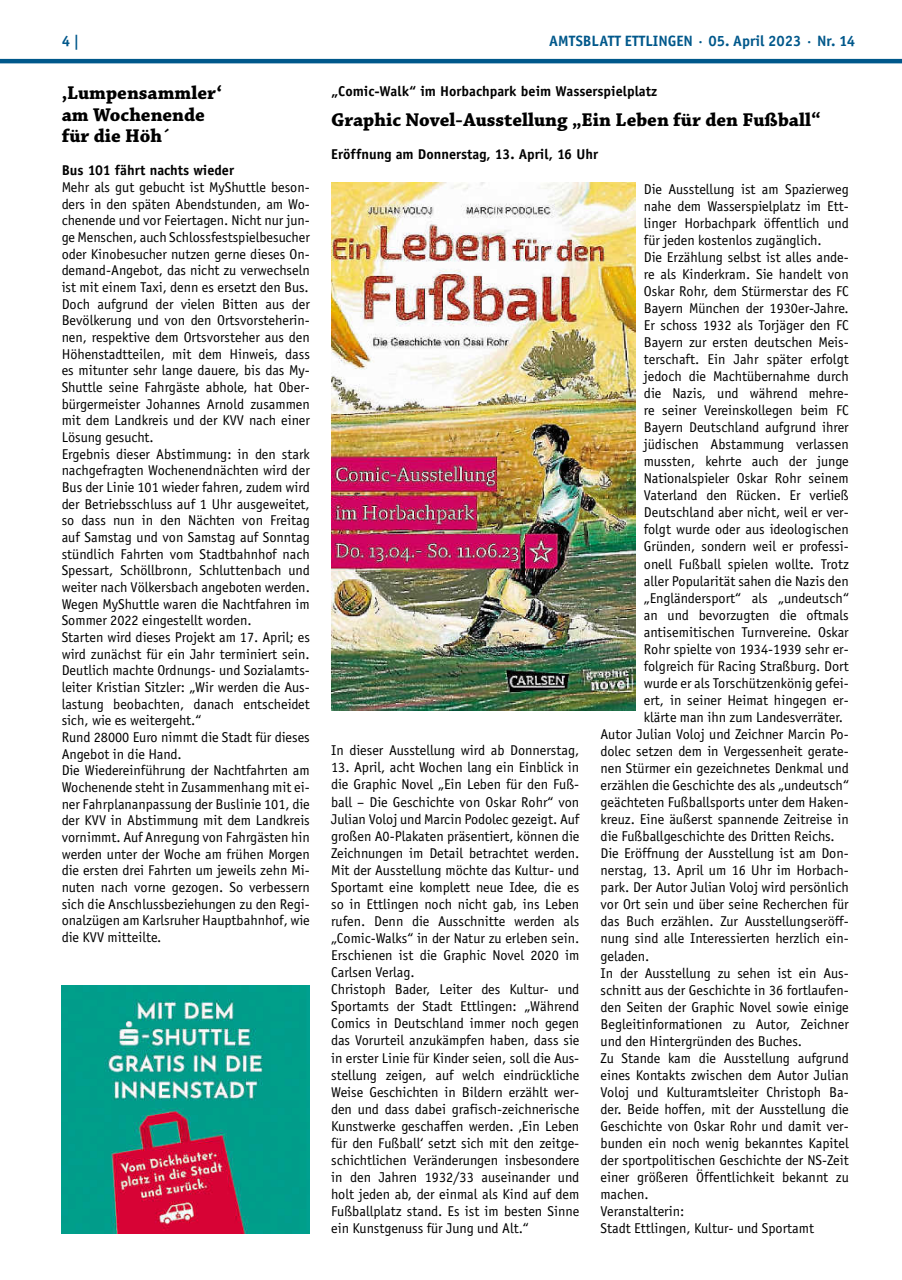
<style>
.page{position:relative;width:902px;height:1280px;background:#fff}
.page>*{position:absolute;margin:0;border:0;box-sizing:border-box;transform-origin:0 0}
.t1{font:700 19.5px/21.1px "Chaparral Pro";color:#000}
.t2{font:700 15px "Officina Sans";color:#00588b}
.t3{font:14.25px/16.6px "Officina Sans";color:#000}
.t4{font:700 14.25px "Officina Sans";color:#000}
</style>
<div class="page">
<hr style="left:0;top:59px;width:901px;height:4px;background:#00588b">
<img style="left:62px;top:985px;width:248px;height:248px">
<img style="left:331px;top:183px;width:304px;height:528px">
<p class="t2" style="left:62px;top:32px;width:19px">4 |</p>
<p class="t2" style="left:549px;top:32px;width:307px">AMTSBLATT ETTLINGEN · 05. April 2023 · Nr. 14</p>
<h1 class="t1" style="left:62px;top:83px;width:162px">‚Lumpensammler‘ am Wochenende für die Höh´</h1>
<p class="t4" style="left:62px;top:162px;width:174px">Bus 101 fährt nachts wieder</p>
<p class="t3" style="left:62px;top:179px;width:250px">Mehr als gut gebucht ist MyShuttle beson&shy;ders in den späten Abendstunden, am Wo&shy;chenende und vor Feiertagen. Nicht nur jun&shy;ge Menschen, auch Schlossfestspielbesucher oder Kinobesucher nutzen gerne dieses On&shy;demand-Angebot, das nicht zu verwechseln ist mit einem Taxi, denn es ersetzt den Bus.<br>Doch aufgrund der vielen Bitten aus der Bevölkerung und von den Ortsvorsteherin&shy;nen, respektive dem Ortsvorsteher aus den Höhenstadtteilen, mit dem Hinweis, dass es mitunter sehr lange dauere, bis das My-Shuttle seine Fahrgäste abhole, hat Ober&shy;bürgermeister Johannes Arnold zusammen mit dem Landkreis und der KVV nach einer Lösung gesucht.<br>Ergebnis dieser Abstimmung: in den stark nachgefragten Wochenendnächten wird der Bus der Linie 101 wieder fahren, zudem wird der Betriebsschluss auf 1 Uhr ausgeweitet, so dass nun in den Nächten von Freitag auf Samstag und von Samstag auf Sonntag stündlich Fahrten vom Stadtbahnhof nach Spessart, Schöllbronn, Schluttenbach und weiter nach Völkersbach angeboten werden.<br>Wegen MyShuttle waren die Nachtfahren im Sommer 2022 eingestellt worden.<br>Starten wird dieses Projekt am 17. April; es wird zunächst für ein Jahr terminiert sein.<br>Deutlich machte Ordnungs- und Sozialamts&shy;leiter Kristian Sitzler: „Wir werden die Aus&shy;lastung beobachten, danach entscheidet sich, wie es weitergeht.“<br>Rund 28000 Euro nimmt die Stadt für dieses Angebot in die Hand.<br>Die Wiedereinführung der Nachtfahrten am Wochenende steht in Zusammenhang mit ei&shy;ner Fahrplananpassung der Buslinie 101, die der KVV in Abstimmung mit dem Landkreis vornimmt. Auf Anregung von Fahrgästen hin werden unter der Woche am frühen Morgen die ersten drei Fahrten um jeweils zehn Mi&shy;nuten nach vorne gezogen. So verbessern sich die Anschlussbeziehungen zu den Regi&shy;onalzügen am Karlsruher Hauptbahnhof, wie die KVV mitteilte.</p>
<p class="t4" style="left:331px;top:83px;width:327px">„Comic-Walk“ im Horbachpark beim Wasserspielplatz</p>
<h1 class="t1" style="left:331px;top:110px;width:491px">Graphic Novel-Ausstellung „Ein Leben für den Fußball“</h1>
<p class="t4" style="left:331px;top:146px;width:268px">Eröffnung am Donnerstag, 13. April, 16 Uhr</p>
<p class="t3" style="left:643px;top:180px;width:206px">Die Ausstellung ist am Spazierweg</p>
<p class="t3" style="left:643px;top:197px;width:206px">nahe dem Wasserspielplatz im Ett-</p>
<p class="t3" style="left:643px;top:214px;width:206px">linger Horbachpark öffentlich und</p>
<p class="t3" style="left:643px;top:232px;width:179px">für jeden kostenlos zugänglich.</p>
<p class="t3" style="left:643px;top:249px;width:206px">Die Erzählung selbst ist alles ande-</p>
<p class="t3" style="left:643px;top:266px;width:206px">re als Kinderkram. Sie handelt von</p>
<p class="t3" style="left:643px;top:283px;width:206px">Oskar Rohr, dem Stürmerstar des FC</p>
<p class="t3" style="left:643px;top:300px;width:206px">Bayern München der 1930er-Jahre.</p>
<p class="t3" style="left:643px;top:317px;width:206px">Er schoss 1932 als Torjäger den FC</p>
<p class="t3" style="left:643px;top:334px;width:206px">Bayern zur ersten deutschen Meis-</p>
<p class="t3" style="left:643px;top:351px;width:206px">terschaft. Ein Jahr später erfolgt</p>
<p class="t3" style="left:643px;top:368px;width:206px">jedoch die Machtübernahme durch</p>
<p class="t3" style="left:643px;top:385px;width:206px">die Nazis, und während mehre-</p>
<p class="t3" style="left:643px;top:402px;width:206px">re seiner Vereinskollegen beim FC</p>
<p class="t3" style="left:643px;top:419px;width:206px">Bayern Deutschland aufgrund ihrer</p>
<p class="t3" style="left:643px;top:436px;width:206px">jüdischen Abstammung verlassen</p>
<p class="t3" style="left:643px;top:453px;width:206px">mussten, kehrte auch der junge</p>
<p class="t3" style="left:643px;top:470px;width:206px">Nationalspieler Oskar Rohr seinem</p>
<p class="t3" style="left:643px;top:487px;width:206px">Vaterland den Rücken. Er verließ</p>
<p class="t3" style="left:643px;top:504px;width:206px">Deutschland aber nicht, weil er ver-</p>
<p class="t3" style="left:643px;top:521px;width:206px">folgt wurde oder aus ideologischen</p>
<p class="t3" style="left:643px;top:538px;width:206px">Gründen, sondern weil er professi-</p>
<p class="t3" style="left:643px;top:555px;width:206px">onell Fußball spielen wollte. Trotz</p>
<p class="t3" style="left:643px;top:572px;width:206px">aller Popularität sahen die Nazis den</p>
<p class="t3" style="left:643px;top:589px;width:206px">„Engländersport“ als „undeutsch“</p>
<p class="t3" style="left:643px;top:606px;width:206px">an und bevorzugten die oftmals</p>
<p class="t3" style="left:643px;top:623px;width:206px">antisemitischen Turnvereine. Oskar</p>
<p class="t3" style="left:643px;top:641px;width:206px">Rohr spielte von 1934-1939 sehr er-</p>
<p class="t3" style="left:643px;top:658px;width:206px">folgreich für Racing Straßburg. Dort</p>
<p class="t3" style="left:643px;top:675px;width:206px">wurde er als Torschützenkönig gefei-</p>
<p class="t3" style="left:643px;top:692px;width:206px">ert, in seiner Heimat hingegen er-</p>
<p class="t3" style="left:643px;top:709px;width:201px">klärte man ihn zum Landesverräter.</p>
<p class="t3" style="left:600px;top:726px;width:250px">Autor Julian Voloj und Zeichner Marcin Po-</p>
<p class="t3" style="left:600px;top:743px;width:250px">dolec setzen dem in Vergessenheit gerate-</p>
<p class="t3" style="left:600px;top:760px;width:250px">nen Stürmer ein gezeichnetes Denkmal und</p>
<p class="t3" style="left:600px;top:777px;width:250px">erzählen die Geschichte des als „undeutsch“</p>
<p class="t3" style="left:600px;top:794px;width:250px">geächteten Fußballsports unter dem Haken-</p>
<p class="t3" style="left:600px;top:811px;width:250px">kreuz. Eine äußerst spannende Zeitreise in</p>
<p class="t3" style="left:600px;top:828px;width:235px">die Fußballgeschichte des Dritten Reichs.</p>
<p class="t3" style="left:600px;top:845px;width:250px">Die Eröffnung der Ausstellung ist am Don-</p>
<p class="t3" style="left:600px;top:862px;width:250px">nerstag, 13. April um 16 Uhr im Horbach-</p>
<p class="t3" style="left:600px;top:879px;width:250px">park. Der Autor Julian Voloj wird persönlich</p>
<p class="t3" style="left:600px;top:896px;width:249px">vor Ort sein und über seine Recherchen für</p>
<p class="t3" style="left:600px;top:913px;width:250px">das Buch erzählen. Zur Ausstellungseröff-</p>
<p class="t3" style="left:600px;top:930px;width:250px">nung sind alle Interessierten herzlich ein-</p>
<p class="t3" style="left:600px;top:947px;width:50px">geladen.</p>
<p class="t3" style="left:600px;top:964px;width:250px">In der Ausstellung zu sehen ist ein Aus-</p>
<p class="t3" style="left:600px;top:981px;width:250px">schnitt aus der Geschichte in 36 fortlaufen-</p>
<p class="t3" style="left:600px;top:998px;width:250px">den Seiten der Graphic Novel sowie einige</p>
<p class="t3" style="left:600px;top:1015px;width:250px">Begleitinformationen zu Autor, Zeichner</p>
<p class="t3" style="left:600px;top:1032px;width:203px">und den Hintergründen des Buches.</p>
<p class="t3" style="left:600px;top:1050px;width:250px">Zu Stande kam die Ausstellung aufgrund</p>
<p class="t3" style="left:600px;top:1067px;width:250px">eines Kontakts zwischen dem Autor Julian</p>
<p class="t3" style="left:600px;top:1084px;width:250px">Voloj und Kulturamtsleiter Christoph Ba-</p>
<p class="t3" style="left:600px;top:1101px;width:250px">der. Beide hoffen, mit der Ausstellung die</p>
<p class="t3" style="left:600px;top:1118px;width:250px">Geschichte von Oskar Rohr und damit ver-</p>
<p class="t3" style="left:600px;top:1135px;width:250px">bunden ein noch wenig bekanntes Kapitel</p>
<p class="t3" style="left:600px;top:1152px;width:250px">der sportpolitischen Geschichte der NS-Zeit</p>
<p class="t3" style="left:600px;top:1169px;width:250px">einer größeren Öffentlichkeit bekannt zu</p>
<p class="t3" style="left:600px;top:1186px;width:50px">machen.</p>
<p class="t3" style="left:600px;top:1203px;width:85px">Veranstalterin:</p>
<p class="t3" style="left:600px;top:1220px;width:215px">Stadt Ettlingen, Kultur- und Sportamt</p>
<p class="t3" style="left:331px;top:742px;width:250px">In dieser Ausstellung wird ab Donnerstag,</p>
<p class="t3" style="left:331px;top:759px;width:250px;line-height:17.1px">13. April, acht Wochen lang ein Einblick in die Graphic Novel „Ein Leben für den Fuß&shy;ball – Die Geschichte von Oskar Rohr“ von Julian Voloj und Marcin Podolec gezeigt. Auf großen A0-Plakaten präsentiert, können die Zeichnungen im Detail betrachtet werden.<br>Mit der Ausstellung möchte das Kultur- und Sportamt eine komplett neue Idee, die es so in Ettlingen noch nicht gab, ins Leben rufen. Denn die Ausschnitte werden als „Comic-Walks“ in der Natur zu erleben sein.<br>Erschienen ist die Graphic Novel 2020 im Carlsen Verlag.<br>Christoph Bader, Leiter des Kultur- und Sportamts der Stadt Ettlingen: „Während Comics in Deutschland immer noch gegen das Vorurteil anzukämpfen haben, dass sie in erster Linie für Kinder seien, soll die Aus&shy;stellung zeigen, auf welch eindrückliche Weise Geschichten in Bildern erzählt wer&shy;den und dass dabei grafisch-zeichnerische Kunstwerke geschaffen werden. ‚Ein Leben für den Fußball‘ setzt sich mit den zeitge&shy;schichtlichen Veränderungen insbesondere in den Jahren 1932/33 auseinander und holt jeden ab, der einmal als Kind auf dem Fußballplatz stand. Es ist im besten Sinne ein Kunstgenuss für Jung und Alt.“</p>
</div>
